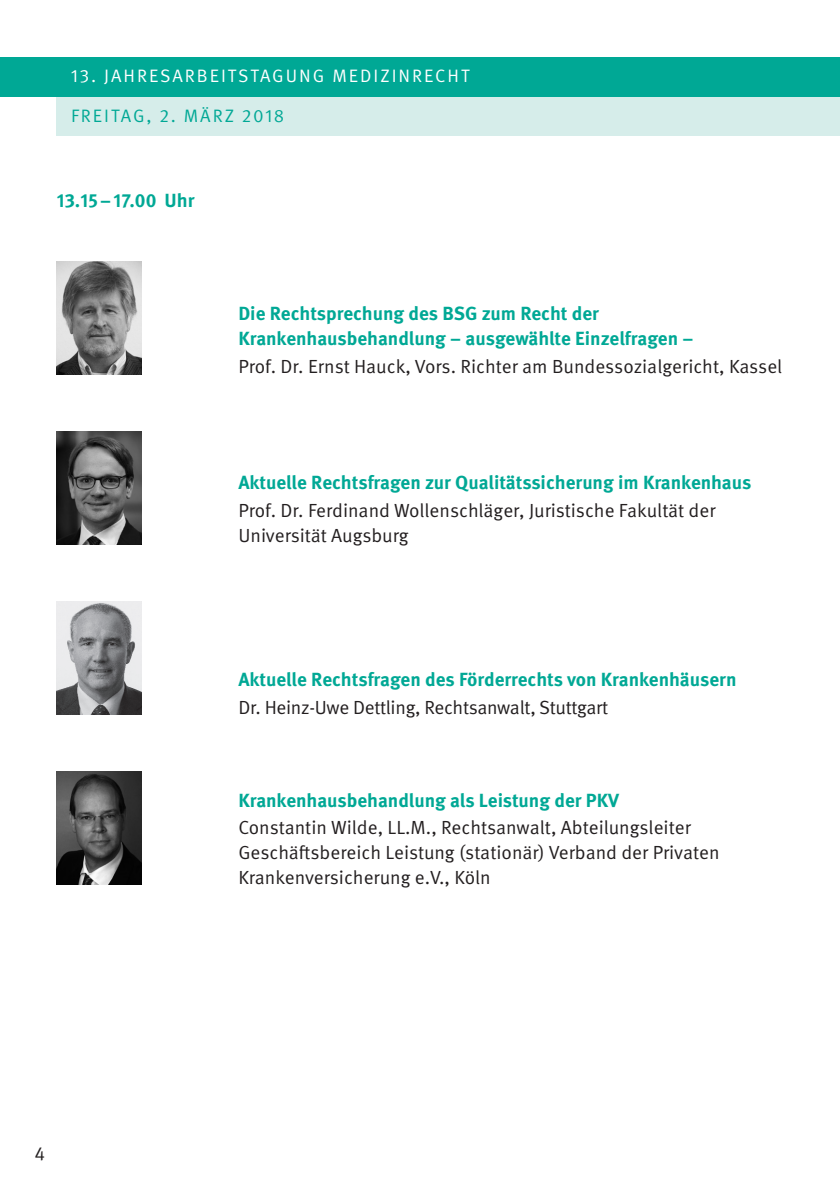
<style>
.page{position:relative;width:840px;height:1191px;background:#fff}
.page>*{position:absolute;margin:0;border:0;box-sizing:border-box;transform-origin:0 0}
.t1{font:19px/25px "Meta OT Norm";letter-spacing:-.005em;color:#231f20}
.t2{font:700 19px/25px "Meta OT";color:#00a895}
.t3{font:18px "Meta OT Norm";letter-spacing:.11em;color:#fff}
.t4{font:18px "Meta OT Norm";letter-spacing:.11em;color:#00a895}
</style>
<div class="page">
<div style="left:57px;top:96px;width:782px;height:40px;background:#d6edea"></div>
<div style="left:0;top:57px;width:839px;height:39px;background:#00a895"></div>
<img style="left:57px;top:261px;width:85px;height:113px">
<img style="left:57px;top:771px;width:85px;height:113px">
<img style="left:57px;top:431px;width:85px;height:113px">
<img style="left:57px;top:601px;width:85px;height:113px">
<p class="t3" style="left:71px;top:65px;width:400px">13. JAHRESARBEITSTAGUNG MEDIZINRECHT</p>
<p class="t4" style="left:71px;top:105px;width:215px">FREITAG, 2. MÄRZ 2018</p>
<p class="t2" style="left:57px;top:188px;width:139px">13.15–17.00 Uhr</p>
<p class="t2" style="left:238px;top:301px;width:456px">Die Rechtsprechung des BSG zum Recht der<br>Krankenhausbehandlung – ausgewählte Einzelfragen –</p>
<p class="t1" style="left:238px;top:354px;width:545px">Prof. Dr. Ernst Hauck, Vors. Richter am Bundessozialgericht, Kassel</p>
<p class="t2" style="left:238px;top:470px;width:514px">Aktuelle Rechtsfragen zur Qualitätssicherung im Krankenhaus</p>
<p class="t1" style="left:238px;top:498px;width:478px">Prof. Dr. Ferdinand Wollenschläger, Juristische Fakultät der<br>Universität Augsburg</p>
<p class="t2" style="left:238px;top:667px;width:499px">Aktuelle Rechtsfragen des Förderrechts von Krankenhäusern</p>
<p class="t1" style="left:238px;top:694px;width:371px">Dr. Heinz-Uwe Dettling, Rechtsanwalt, Stuttgart</p>
<p class="t2" style="left:238px;top:787px;width:382px">Krankenhausbehandlung als Leistung der PKV</p>
<p class="t1" style="left:238px;top:815px;width:482px">Constantin Wilde, LL.M., Rechtsanwalt, Abteilungsleiter<br>Geschäftsbereich Leistung (stationär) Verband der Privaten<br>Krankenversicherung e.V., Köln</p>
<p class="t1" style="left:35px;top:1141px;width:12px">4</p>
</div>
